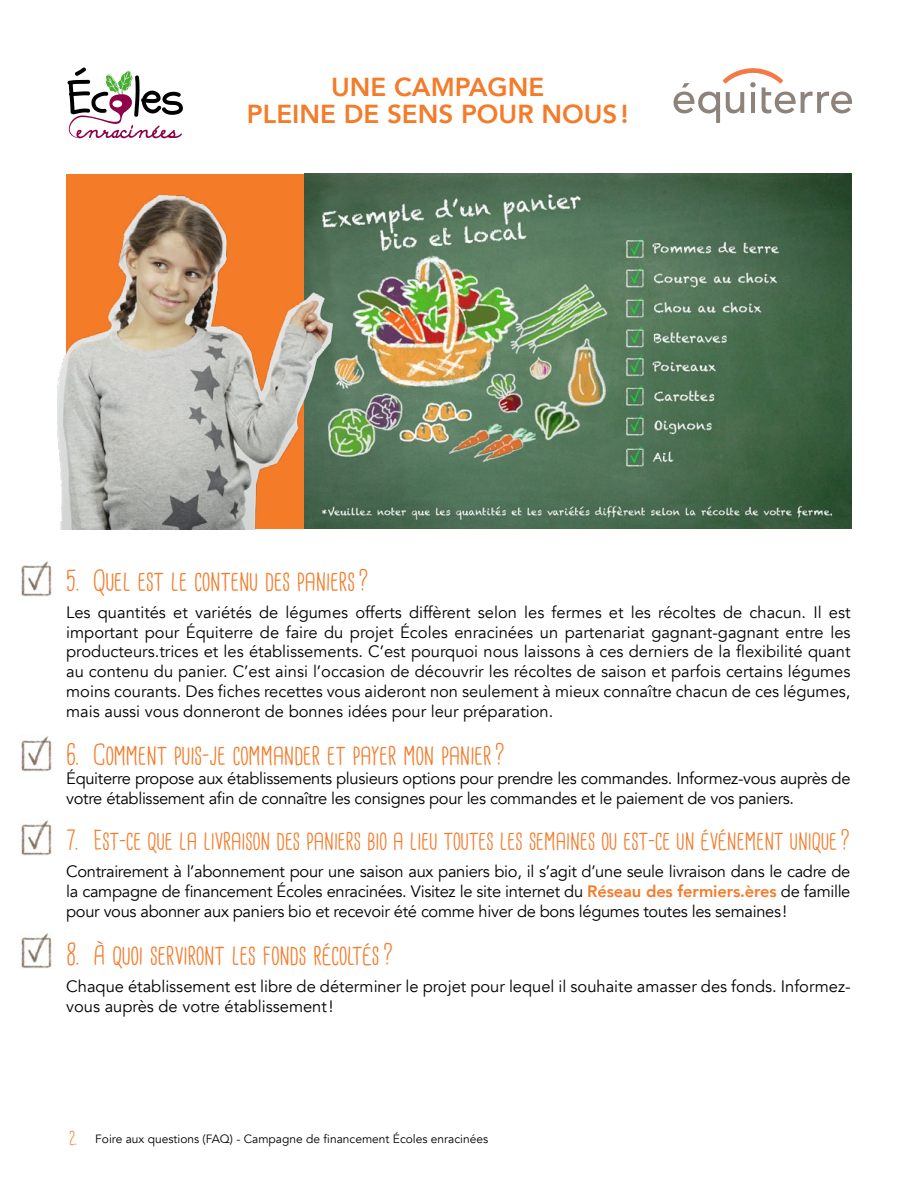
<style>
.page{position:relative;width:918px;height:1188px;background:#fff}
.page>*{position:absolute;margin:0;border:0;box-sizing:border-box;transform-origin:0 0}
.t1{font:28.5px "Cardenio Modern";color:#f47b29}
.t2{font:27px "Cardenio Modern";color:#f47b29}
.t3{font:800 25.95px "Avenir";color:#f47b29}
.t4{font:18px "Cardenio Modern";color:#f47b29}
.Corps{font:16.5px/19.8px "Avenir";letter-spacing:-.02em;color:#000;text-align:justify}
.Corps-2{font:16.5px/19.8px "Avenir";color:#000}
.t5{font:12px "Avenir";color:#000}
.s1{font-weight:800;color:#f47b29}
</style>
<div class="page">
<svg style="left:674px;top:68px;width:178px;height:55px"></svg>
<svg style="left:68px;top:68px;width:115px;height:70px"></svg>
<div style="left:112px;top:100px;width:10px;height:7px;background:#fff;border-radius:50%"></div>
<div style="left:66px;top:174px;width:238px;height:354px;background:#f47b27"></div>
<img style="left:304px;top:174px;width:548px;height:354px">
<img style="left:57px;top:195px;width:276px;height:335px">
<img style="left:21px;top:561px;width:31px;height:36px">
<img style="left:21px;top:736px;width:31px;height:36px">
<img style="left:21px;top:820px;width:31px;height:36px">
<img style="left:21px;top:933px;width:31px;height:36px">
<p class="t3" style="left:331px;top:67px;width:215px">UNE CAMPAGNE</p>
<p class="t3" style="left:247px;top:94px;width:383px">PLEINE DE SENS POUR NOUS!</p>
<p class="t1" style="left:66px;top:565px;width:304px">5. Quel est le contenu des paniers?</p>
<p class="Corps" style="left:66px;top:603px;width:786px">Les quantités et variétés de légumes offerts diffèrent selon les fermes et les récoltes de chacun. Il est important pour Équiterre de faire du projet Écoles enracinées un partenariat gagnant-gagnant entre les producteurs.trices et les établissements. C’est pourquoi nous laissons à ces derniers de la flexibilité quant au contenu du panier. C’est ainsi l’occasion de découvrir les récoltes de saison et parfois certains légumes moins courants. Des fiches recettes vous aideront non seulement à mieux connaître chacun de ces légumes, mais aussi vous donneront de bonnes idées pour leur préparation.</p>
<p class="t1" style="left:66px;top:739px;width:440px">6. Comment puis-je commander et payer mon panier?</p>
<p class="Corps" style="left:66px;top:769px;width:786px">Équiterre propose aux établissements plusieurs options pour prendre les commandes. Informez-vous auprès de votre établissement afin de connaître les consignes pour les commandes et le paiement de vos paniers.</p>
<p class="t2" style="left:66px;top:826px;width:786px">7. Est-ce que la livraison des paniers bio a lieu toutes les semaines ou est-ce un événement unique?</p>
<p class="Corps" style="left:66px;top:862px;width:786px">Contrairement à l’abonnement pour une saison aux paniers bio, il s’agit d’une seule livraison dans le cadre de la campagne de financement Écoles enracinées. Visitez le site internet du <span class="s1">Réseau des fermiers.ères</span> de famille pour vous abonner aux paniers bio et recevoir été comme hiver de bons légumes toutes les semaines!</p>
<p class="t1" style="left:66px;top:939px;width:329px">8. À quoi serviront les fonds récoltés?</p>
<p class="Corps-2" style="left:66px;top:977px;width:786px">Chaque établissement est libre de déterminer le projet pour lequel il souhaite amasser des fonds. Informez&shy;vous auprès de votre établissement!</p>
<p class="t4" style="left:69px;top:1129px;width:9px">2.</p>
<p class="t5" style="left:95px;top:1132px;width:395px">Foire aux questions (FAQ) - Campagne de financement Écoles enracinées</p>
</div>
